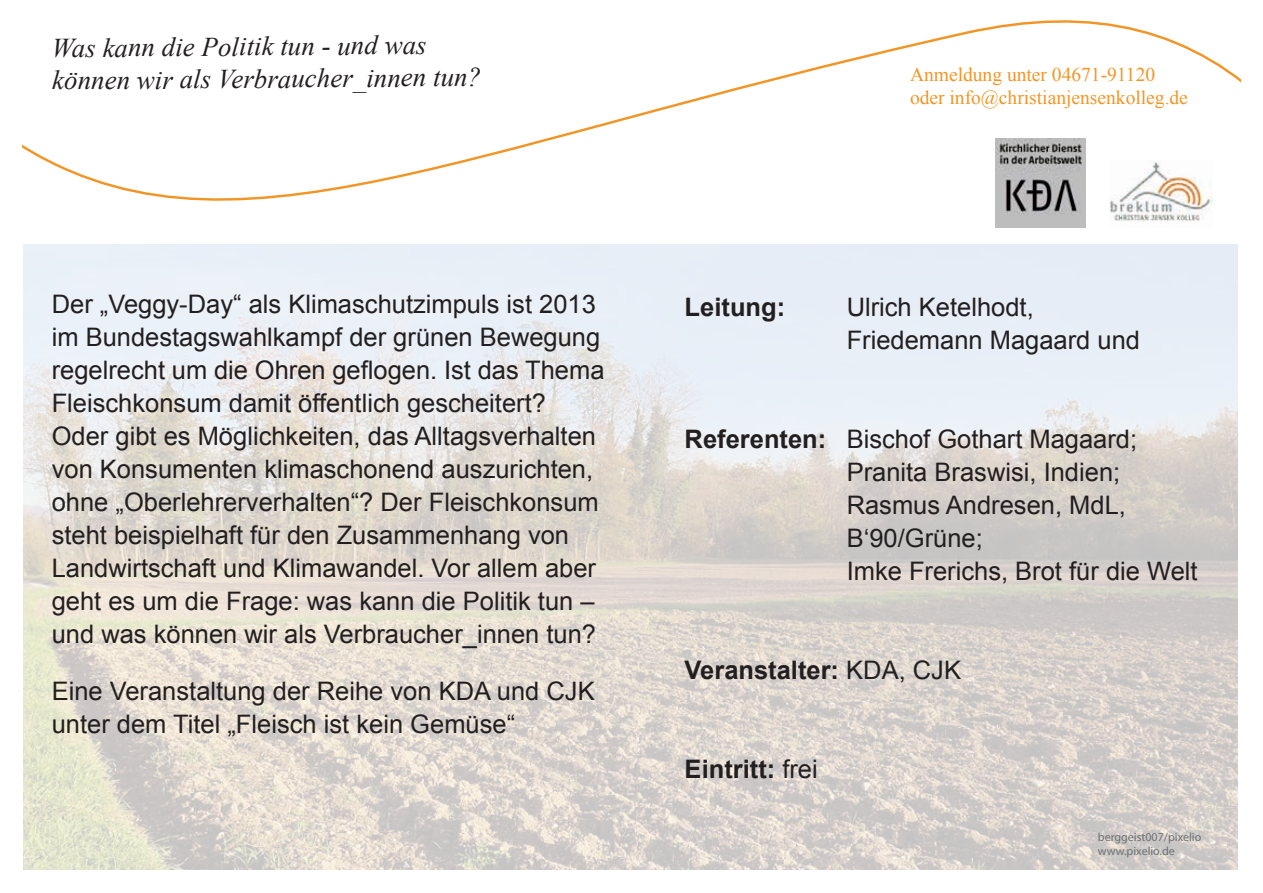
<style>
.page{position:relative;width:1263px;height:893px;background:#fff}
.page>*{position:absolute;margin:0;border:0;box-sizing:border-box;transform-origin:0 0}
.t1{font:italic 27px/32.7px "Times New Roman";color:#231f20}
.t2{font:25.5px/33px "Arial";color:#231f20}
.t3{font:700 25.5px "Arial";color:#231f20}
.t4{font:19.5px/23.4px "Times New Roman";color:#f29525}
.t5{font:12px/14.4px "Myriad Pro";color:#6d6f71}
.s1{font-weight:700}
.s2{font-weight:400}
</style>
<div class="page">
<svg style="left:22px;top:20px;width:1219px;height:268px"></svg>
<img style="left:23px;top:244px;width:1214px;height:626px">
<img style="left:1110px;top:161px;width:102px;height:67px">
<img style="left:996px;top:139px;width:89px;height:89px">
<p class="t1" style="left:51px;top:33px;width:430px;rotate:-1deg">Was kann die Politik tun - und was können wir als Verbraucher_innen tun?</p>
<p class="t2" style="left:52px;top:288px;width:554px">Der „Veggy-Day“ als Klimaschutzimpuls ist 2013 im Bundestagswahlkampf der grünen Bewegung regelrecht um die Ohren geflogen. Ist das Thema Fleischkonsum damit öffentlich gescheitert?<br>Oder gibt es Möglichkeiten, das Alltagsverhalten von Konsumenten klimaschonend auszurichten, ohne „Oberlehrerverhalten“? Der Fleischkonsum steht beispielhaft für den Zusammenhang von Landwirtschaft und Klimawandel. Vor allem aber geht es um die Frage: was kann die Politik tun – und was können wir als Verbraucher_innen tun?</p>
<p class="t2" style="left:52px;top:675px;width:544px">Eine Veranstaltung der Reihe von KDA und CJK unter dem Titel „Fleisch ist kein Gemüse“</p>
<p class="t4" style="left:910px;top:62px;width:279px">Anmeldung unter 04671-91120 oder info@christianjensenkolleg.de</p>
<p class="t3" style="left:685px;top:290px;width:102px">Leitung:</p>
<p class="t2" style="left:847px;top:291px;width:295px">Ulrich Ketelhodt,<br>Friedemann Magaard und</p>
<p class="t2" style="left:847px;top:423px;width:352px;text-indent:-162px"><span class="s1">Referenten:</span> Bischof Gothart Magaard;<br>Pranita Braswisi, Indien;<br>Rasmus Andresen, MdL,<br>B‘90/Grüne;<br>Imke Frerichs, Brot für die Welt</p>
<p class="t3" style="left:685px;top:653px;width:278px">Veranstalter: <span class="s2">KDA, CJK</span></p>
<p class="t3" style="left:685px;top:752px;width:135px">Eintritt: <span class="s2">frei</span></p>
<p class="t5" style="left:1098px;top:830px;width:105px">berggeist007/pixelio www.pixelio.de</p>
</div>
